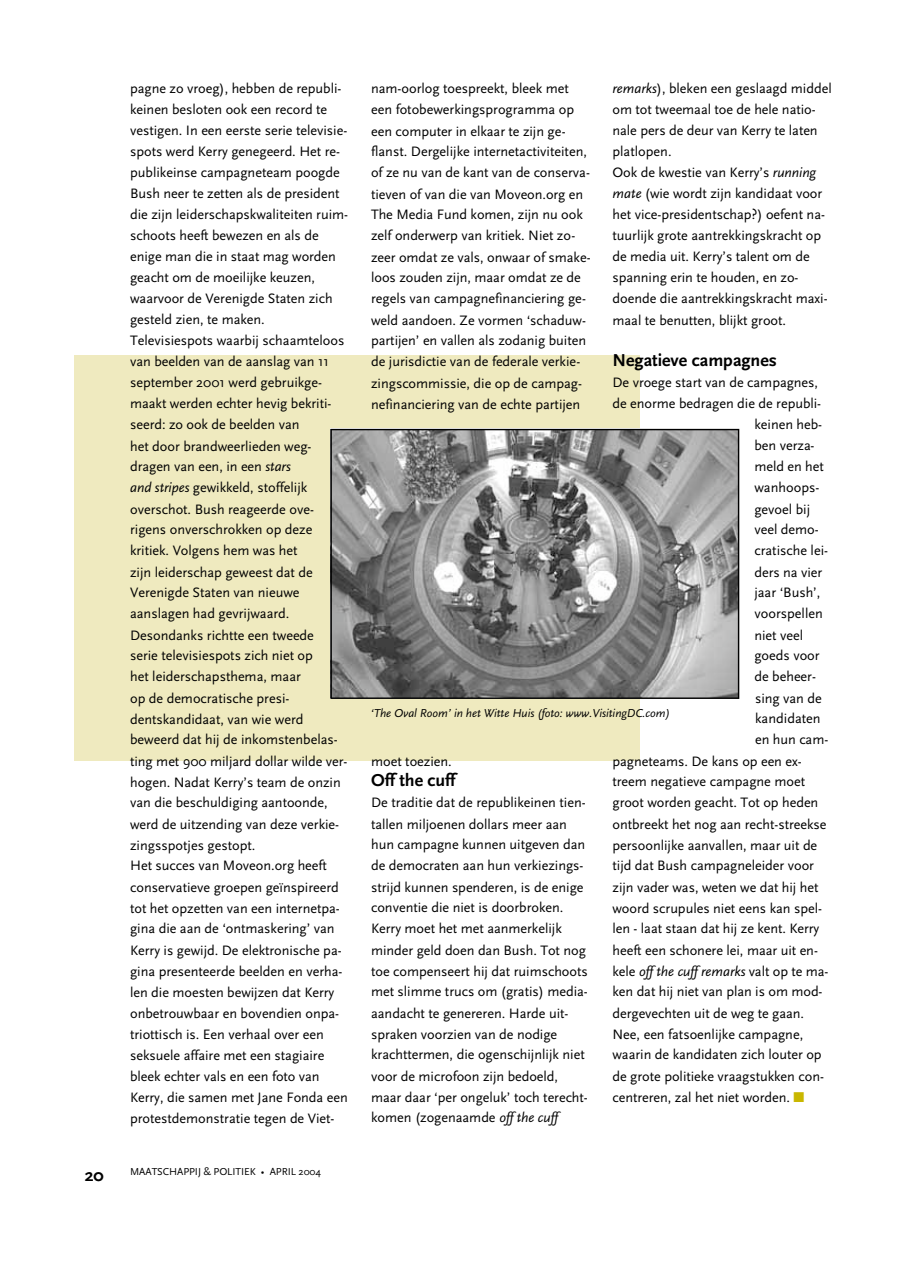
<style>
.page{position:relative;width:901px;height:1261px;background:#fff}
.page>*{position:absolute;margin:0;border:0;box-sizing:border-box;transform-origin:0 0}
.t1{font:700 18px "Scala Sans";color:#000}
.t2{font:14.2px/21px "Scala Sans";letter-spacing:-.005em;color:#000}
.t3{font:italic 14.2px "Scala Sans";letter-spacing:-.005em;color:#000}
.t4{font:italic 12px "Scala Sans";letter-spacing:-.005em;color:#000}
.t5{font:10.4px "Scala Sans";letter-spacing:-.005em;color:#000}
.s1{font-style:italic}
.s2{font-style:normal}
.s3{color:#c9b700}
</style>
<div class="page">
<div style="left:74px;top:355px;width:565px;height:405px;background:#efeabf"></div>
<svg style="left:330px;top:429px;width:409px;height:270px"></svg>
<p class="t2" style="left:612px;top:79px;width:221px"><span class="s1">remarks</span>), bleken een geslaagd middel om tot tweemaal toe de hele natio&shy;nale pers de deur van Kerry te laten platlopen.<br>Ook de kwestie van Kerry’s <span class="s1">running mate</span> (wie wordt zijn kandidaat voor het vice-presidentschap?) oefent na&shy;tuurlijk grote aantrekkingskracht op de media uit. Kerry’s talent om de spanning erin te houden, en zo&shy;doende die aantrekkingskracht maxi&shy;maal te benutten, blijkt groot.</p>
<p class="t1" style="left:612px;top:353px;width:166px">Negatieve campagnes</p>
<p class="t2" style="left:612px;top:373px;width:207px">De vroege start van de campagnes,</p>
<p class="t2" style="left:612px;top:394px;width:210px">de enorme bedragen die de republi-</p>
<p class="t2" style="left:754px;top:415px;width:69px">keinen heb-</p>
<p class="t2" style="left:754px;top:436px;width:62px">ben verza-</p>
<p class="t2" style="left:754px;top:457px;width:71px">meld en het</p>
<p class="t2" style="left:754px;top:478px;width:66px">wanhoops-</p>
<p class="t2" style="left:754px;top:499px;width:57px">gevoel bij</p>
<p class="t2" style="left:754px;top:520px;width:66px">veel demo-</p>
<p class="t2" style="left:754px;top:541px;width:75px">cratische lei-</p>
<p class="t2" style="left:754px;top:562px;width:69px">ders na vier</p>
<p class="t2" style="left:754px;top:583px;width:67px">jaar ‘Bush’,</p>
<p class="t2" style="left:754px;top:604px;width:70px">voorspellen</p>
<p class="t2" style="left:754px;top:625px;width:50px">niet veel</p>
<p class="t2" style="left:754px;top:646px;width:67px">goeds voor</p>
<p class="t2" style="left:754px;top:667px;width:63px">de beheer-</p>
<p class="t2" style="left:755px;top:688px;width:68px">sing van de</p>
<p class="t2" style="left:755px;top:709px;width:67px">kandidaten</p>
<p class="t2" style="left:755px;top:730px;width:75px">en hun cam-</p>
<p class="t2" style="left:612px;top:751px;width:191px">pagneteams. De kans op een ex-</p>
<p class="t2" style="left:612px;top:772px;width:194px">treem negatieve campagne moet</p>
<p class="t2" style="left:612px;top:793px;width:207px">groot worden geacht. Tot op heden</p>
<p class="t2" style="left:612px;top:814px;width:215px">ontbreekt het nog aan recht-streekse</p>
<p class="t2" style="left:612px;top:835px;width:206px">persoonlijke aanvallen, maar uit de</p>
<p class="t2" style="left:612px;top:856px;width:203px">tijd dat Bush campagneleider voor</p>
<p class="t2" style="left:612px;top:877px;width:207px">zijn vader was, weten we dat hij het</p>
<p class="t2" style="left:612px;top:898px;width:211px">woord scrupules niet eens kan spel-</p>
<p class="t2" style="left:612px;top:919px;width:208px">len - laat staan dat hij ze kent. Kerry</p>
<p class="t2" style="left:612px;top:940px;width:207px">heeft een schonere lei, maar uit en-</p>
<p class="t3" style="left:612px;top:965px;width:217px"><span class="s2">kele</span> off the cuff remarks <span class="s2">valt op te ma-</span></p>
<p class="t2" style="left:612px;top:982px;width:211px">ken dat hij niet van plan is om mod-</p>
<p class="t2" style="left:612px;top:1003px;width:193px">dergevechten uit de weg te gaan.</p>
<p class="t2" style="left:612px;top:1024px;width:192px">Nee, een fatsoenlijke campagne,</p>
<p class="t2" style="left:612px;top:1045px;width:211px">waarin de kandidaten zich louter op</p>
<p class="t2" style="left:612px;top:1066px;width:213px">de grote politieke vraagstukken con-</p>
<p class="t2" style="left:612px;top:1087px;width:193px">centreren, zal het niet worden. <span class="s3">■</span></p>
<p class="t2" style="left:130px;top:79px;width:219px">pagne zo vroeg), hebben de republi&shy;keinen besloten ook een record te vestigen. In een eerste serie televisie&shy;spots werd Kerry genegeerd. Het re&shy;publikeinse campagneteam poogde Bush neer te zetten als de president die zijn leiderschapskwaliteiten ruim&shy;schoots heeft bewezen en als de enige man die in staat mag worden geacht om de moeilijke keuzen, waarvoor de Verenigde Staten zich gesteld zien, te maken.<br>Televisiespots waarbij schaamteloos van beelden van de aanslag van 11 september 2001 werd gebruikge&shy;maakt werden echter hevig bekriti&shy;seerd: zo ook de beelden van<br>het door brandweerlieden weg&shy;dragen van een, in een <span class="s1">stars<br>and stripes</span> gewikkeld, stoffelijk overschot. Bush reageerde ove&shy;rigens onverschrokken op deze kritiek. Volgens hem was het<br>zijn leiderschap geweest dat de Verenigde Staten van nieuwe aanslagen had gevrijwaard.<br>Desondanks richtte een tweede<br>serie televisiespots zich niet op<br>het leiderschapsthema, maar<br>op de democratische presi&shy;dentskandidaat, van wie werd beweerd dat hij de inkomstenbelas&shy;ting met 900 miljard dollar wilde ver&shy;hogen. Nadat Kerry’s team de onzin van die beschuldiging aantoonde, werd de uitzending van deze verkie&shy;zingsspotjes gestopt.<br>Het succes van Moveon.org heeft conservatieve groepen geïnspireerd tot het opzetten van een internetpa&shy;gina die aan de ‘ontmaskering’ van Kerry is gewijd. De elektronische pa&shy;gina presenteerde beelden en verha&shy;len die moesten bewijzen dat Kerry onbetrouwbaar en bovendien onpa&shy;triottisch is. Een verhaal over een seksuele affaire met een stagiaire bleek echter vals en een foto van Kerry, die samen met Jane Fonda een protestdemonstratie tegen de Viet-</p>
<p class="t2" style="left:371px;top:79px;width:221px">nam-oorlog toespreekt, bleek met een fotobewerkingsprogramma op een computer in elkaar te zijn ge&shy;flanst. Dergelijke internetactiviteiten, of ze nu van de kant van de conserva&shy;tieven of van die van Moveon.org en The Media Fund komen, zijn nu ook zelf onderwerp van kritiek. Niet zo&shy;zeer omdat ze vals, onwaar of smake&shy;loos zouden zijn, maar omdat ze de regels van campagnefinanciering ge&shy;weld aandoen. Ze vormen ‘schaduw&shy;partijen’ en vallen als zodanig buiten de jurisdictie van de federale verkie&shy;zingscommissie, die op de campag&shy;nefinanciering van de echte partijen</p>
<p class="t4" style="left:371px;top:708px;width:301px">‘The Oval Room’ in het Witte Huis (foto: www.VisitingDC.com)</p>
<p class="t2" style="left:371px;top:752px;width:82px">moet toezien.</p>
<p class="t1" style="left:371px;top:773px;width:86px">Off the cuff</p>
<p class="t2" style="left:371px;top:793px;width:218px">De traditie dat de republikeinen tien&shy;tallen miljoenen dollars meer aan hun campagne kunnen uitgeven dan de democraten aan hun verkiezings&shy;strijd kunnen spenderen, is de enige conventie die niet is doorbroken.<br>Kerry moet het met aanmerkelijk minder geld doen dan Bush. Tot nog toe compenseert hij dat ruimschoots met slimme trucs om (gratis) media&shy;aandacht te genereren. Harde uit&shy;spraken voorzien van de nodige krachttermen, die ogenschijnlijk niet voor de microfoon zijn bedoeld, maar daar ‘per ongeluk’ toch terecht&shy;komen (zogenaamde <span class="s1">off the cuff</span></p>
<p class="t1" style="left:85px;top:1167px;width:21px">20</p>
<p class="t5" style="left:130px;top:1167px;width:192px">MAATSCHAPPIJ &amp; POLITIEK • APRIL 2004</p>
</div>
